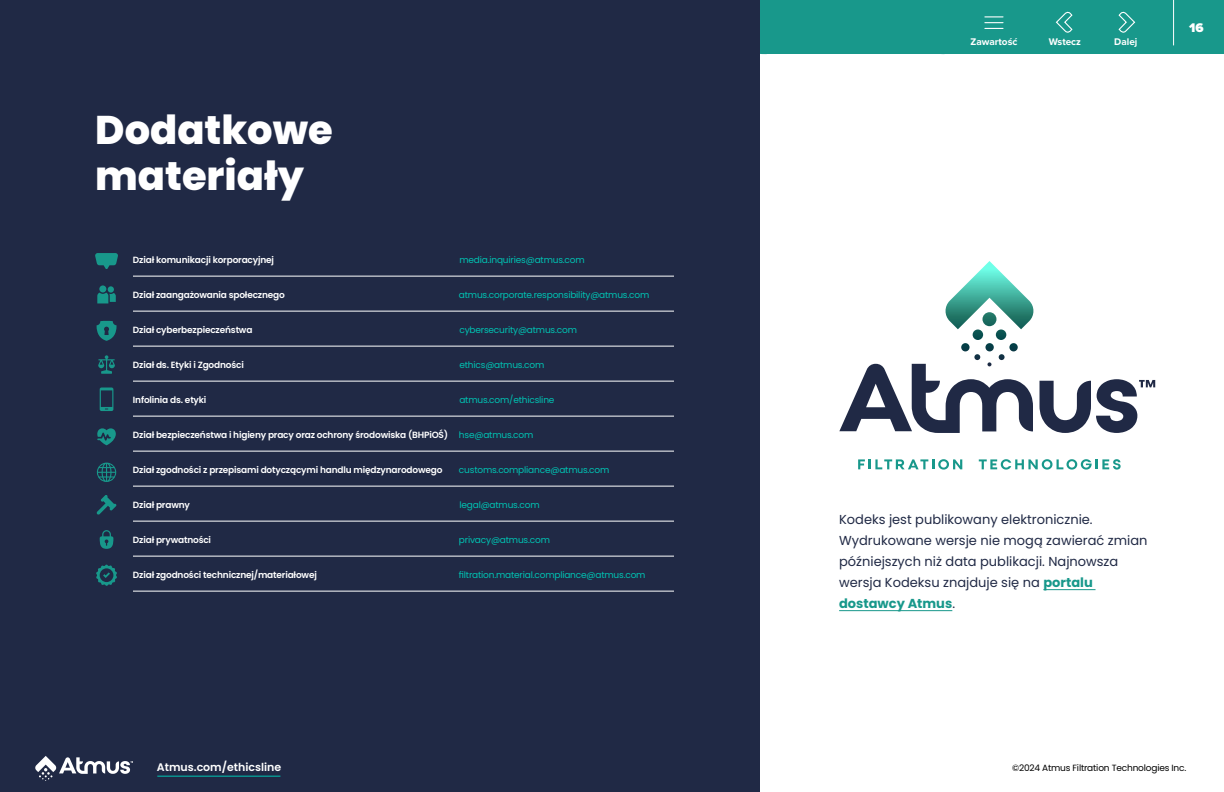
<style>
.page{position:relative;width:1224px;height:792px;background:#fff}
.page>*{position:absolute;margin:0;border:0;box-sizing:border-box;transform-origin:0 0}
.t1{font:800 40px/46px "Poppins";color:#fff}
.t2{font:13px/21px "Poppins";color:#202945}
.t3{font:900 13px "Proxima Nova";color:#fff}
.t4{font:600 11px "Poppins";color:#fff}
.t5{font:700 10px "Proxima Nova";color:#fff}
.t6{font:600 9px "Poppins";letter-spacing:-.02em;color:#fff}
.t7{font:9px "Poppins";letter-spacing:-.02em;color:#00c4b3}
.t8{font:9px "Poppins";letter-spacing:-.02em;color:#000}
.s1{font-weight:400;color:#00c4b3}
.s2{font-weight:700;color:#18988b}
</style>
<div class="page">
<div style="left:488px;top:0;width:232px;height:792px;background:#202945"></div>
<div style="left:0;top:0;width:506px;height:792px;background:#202945"></div>
<svg style="left:858px;top:459px;width:104px;height:11px"></svg>
<svg style="left:979px;top:459px;width:142px;height:11px"></svg>
<svg style="left:839px;top:261px;width:316px;height:172px"></svg>
<div style="left:528px;top:0;width:232px;height:792px;background:#202945"></div>
<hr style="left:1043px;top:589px;width:53px;height:1px;background:#18988b">
<hr style="left:839px;top:610px;width:113px;height:1px;background:#18988b">
<hr style="left:133px;top:276px;width:541px;height:1px;background:#fff">
<hr style="left:133px;top:311px;width:541px;height:1px;background:#fff">
<hr style="left:133px;top:346px;width:541px;height:1px;background:#fff">
<hr style="left:133px;top:381px;width:541px;height:1px;background:#fff">
<hr style="left:133px;top:416px;width:541px;height:1px;background:#fff">
<hr style="left:133px;top:451px;width:541px;height:1px;background:#fff">
<hr style="left:133px;top:486px;width:541px;height:1px;background:#fff">
<hr style="left:133px;top:521px;width:541px;height:1px;background:#fff">
<hr style="left:133px;top:556px;width:541px;height:1px;background:#fff">
<hr style="left:133px;top:591px;width:541px;height:1px;background:#fff">
<svg style="left:100px;top:530px;width:13px;height:19px"></svg>
<svg style="left:100px;top:388px;width:13px;height:23px"></svg>
<svg style="left:97px;top:495px;width:20px;height:20px"></svg>
<svg style="left:97px;top:428px;width:19px;height:17px"></svg>
<svg style="left:95px;top:253px;width:23px;height:16px"></svg>
<svg style="left:97px;top:463px;width:19px;height:19px"></svg>
<svg style="left:98px;top:355px;width:17px;height:19px"></svg>
<svg style="left:97px;top:321px;width:20px;height:20px"></svg>
<svg style="left:96px;top:564px;width:21px;height:22px"></svg>
<svg style="left:97px;top:286px;width:19px;height:17px"></svg>
<hr style="left:157px;top:776px;width:123px;height:1px;background:#00c4b3">
<svg style="left:35px;top:756px;width:97px;height:25px"></svg>
<div style="left:760px;top:0;width:464px;height:54px;background:#18988b"></div>
<h1 class="t1" style="left:95px;top:107px;width:239px">Dodatkowe materiały</h1>
<p class="t6" style="left:133px;top:254px;width:143px">Dział komunikacji korporacyjnej</p>
<p class="t7" style="left:459px;top:254px;width:127px">media.inquiries@atmus.com</p>
<p class="t6" style="left:133px;top:289px;width:153px">Dział zaangażowania społecznego</p>
<p class="t7" style="left:459px;top:289px;width:192px">atmus.corporate.responsibility@atmus.com</p>
<p class="t6" style="left:133px;top:324px;width:121px">Dział cyberbezpieczeństwa</p>
<p class="t7" style="left:459px;top:324px;width:119px">cybersecurity@atmus.com</p>
<p class="t6" style="left:133px;top:359px;width:112px">Dział ds. Etyki i Zgodności</p>
<p class="t7" style="left:459px;top:359px;width:86px">ethics@atmus.com</p>
<p class="t6" style="left:133px;top:394px;width:75px">Infolinia ds. etyki</p>
<p class="t7" style="left:459px;top:394px;width:97px">atmus.com/ethicsline</p>
<p class="t6" style="left:133px;top:429px;width:402px">Dział bezpieczeństwa i higieny pracy oraz ochrony środowiska (BHPiOŚ) <span class="s1">hse@atmus.com</span></p>
<p class="t6" style="left:133px;top:464px;width:311px">Dział zgodności z przepisami dotyczącymi handlu międzynarodowego</p>
<p class="t7" style="left:459px;top:464px;width:152px">customs.compliance@atmus.com</p>
<p class="t6" style="left:133px;top:499px;width:59px">Dział prawny</p>
<p class="t7" style="left:459px;top:499px;width:82px">legal@atmus.com</p>
<p class="t6" style="left:133px;top:534px;width:80px">Dział prywatności</p>
<p class="t7" style="left:459px;top:534px;width:93px">privacy@atmus.com</p>
<p class="t6" style="left:133px;top:569px;width:185px">Dział zgodności technicznej/materiałowej</p>
<p class="t7" style="left:459px;top:569px;width:188px">filtration.material.compliance@atmus.com</p>
<p class="t5" style="left:970px;top:35px;width:48px">Zawartość</p>
<p class="t5" style="left:1049px;top:35px;width:34px">Wstecz</p>
<p class="t5" style="left:1114px;top:35px;width:25px">Dalej</p>
<h2 class="t3" style="left:1189px;top:18px;width:16px">16</h2>
<h2 class="t2" style="left:839px;top:509px;width:310px">Kodeks jest publikowany elektronicznie.<br>Wydrukowane wersje nie mogą zawierać zmian późniejszych niż data publikacji. Najnowsza wersja Kodeksu znajduje się na <span class="s2">portalu dostawcy Atmus</span>.</h2>
<p class="t4" style="left:157px;top:761px;width:126px">Atmus.com/ethicsline</p>
<p class="t8" style="left:1012px;top:763px;width:176px">©2024 Atmus Filtration Technologies Inc.</p>
</div>
